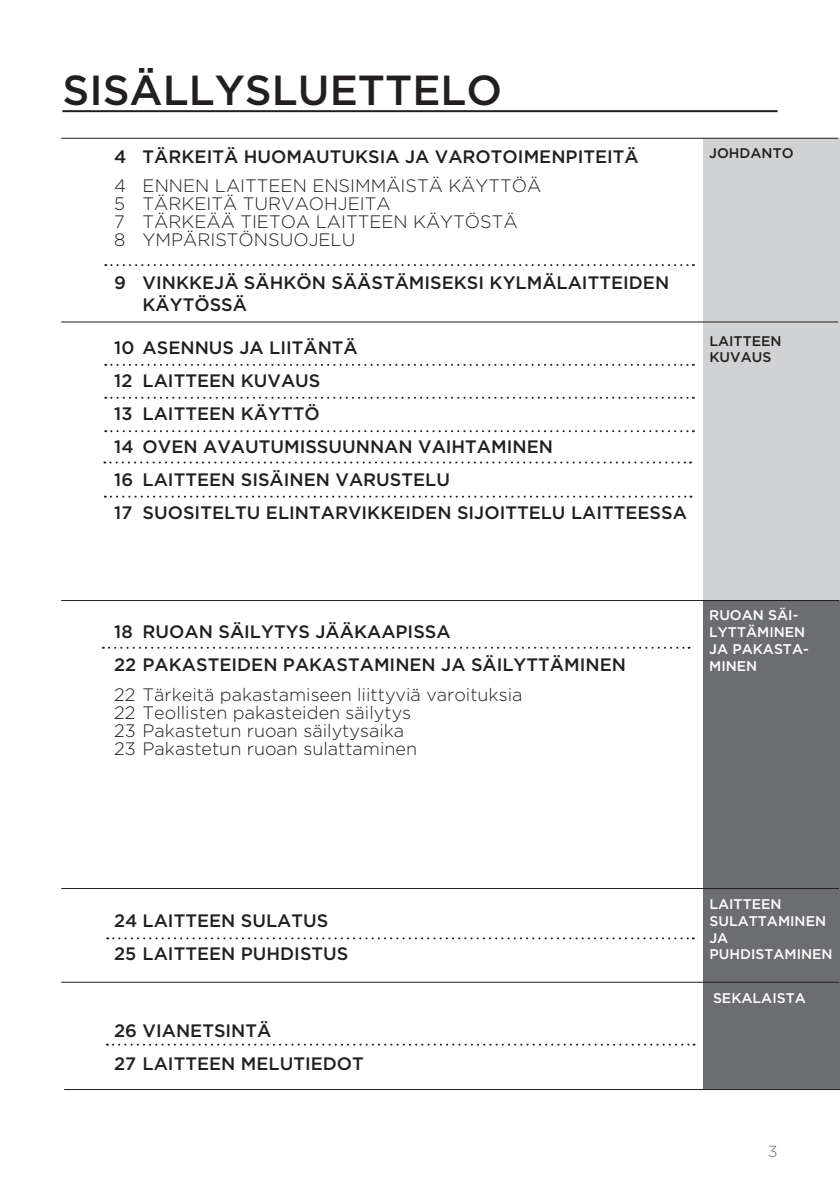
<style>
.page{position:relative;width:840px;height:1191px;background:#fff}
.page>*{position:absolute;margin:0;border:0;box-sizing:border-box;transform-origin:0 0}
.glavni_naslov_3stran{font:500 42px "Gotham";color:#231f20}
.t1{font:500 18px/21.6px "Gotham";color:#231f20}
.t2{font:300 18px "Gotham";color:#231f20}
.t3{font:300 16px "Gotham";color:#6c6d70}
.kazalo_ob_strani{font:500 14px/16.8px "Gotham";color:#fff}
.kazalo_ob_strani-2{font:500 14px/16.8px "Gotham";color:#231f20}
</style>
<div class="page">
<hr style="left:62px;top:110px;width:715px;height:2px;background:#231f20">
<div style="left:703px;top:982px;width:136px;height:106px;background:#6c6d70"></div>
<div style="left:703px;top:888px;width:136px;height:94px;background:#6c6d70"></div>
<div style="left:703px;top:322px;width:136px;height:279px;background:#d1d2d4"></div>
<div style="left:703px;top:600px;width:136px;height:288px;background:#6c6d70"></div>
<div style="left:703px;top:138px;width:136px;height:184px;background:#d1d2d4"></div>
<hr style="left:61px;top:138px;width:776px;height:1px;background:#231f20">
<hr style="left:61px;top:982px;width:777px;height:1px;background:#231f20">
<hr style="left:61px;top:322px;width:776px;height:1px;background:#231f20">
<hr style="left:61px;top:600px;width:777px;height:1px;background:#231f20">
<svg style="left:105px;top:397px;width:588px;height:2px"></svg>
<svg style="left:105px;top:364px;width:588px;height:2px"></svg>
<svg style="left:105px;top:264px;width:588px;height:2px"></svg>
<hr style="left:64px;top:1089px;width:775px;height:1px;background:#231f20">
<hr style="left:61px;top:888px;width:777px;height:1px;background:#231f20">
<svg style="left:107px;top:937px;width:586px;height:2px"></svg>
<svg style="left:107px;top:1043px;width:587px;height:2px"></svg>
<svg style="left:105px;top:430px;width:588px;height:2px"></svg>
<svg style="left:105px;top:495px;width:586px;height:2px"></svg>
<svg style="left:103px;top:647px;width:586px;height:2px"></svg>
<svg style="left:104px;top:461px;width:586px;height:2px"></svg>
<p class="glavni_naslov_3stran" style="left:62px;top:62px;width:441px">SISÄLLYSLUETTELO</p>
<p class="t1" style="left:114px;top:145px;width:525px">4 TÄRKEITÄ HUOMAUTUKSIA JA VAROTOIMENPITEITÄ</p>
<p class="t2" style="left:114px;top:174px;width:428px">4 ENNEN LAITTEEN ENSIMMÄISTÄ KÄYTTÖÄ</p>
<p class="t2" style="left:114px;top:192px;width:278px">5 TÄRKEITÄ TURVAOHJEITA</p>
<p class="t2" style="left:114px;top:210px;width:404px">7 TÄRKEÄÄ TIETOA LAITTEEN KÄYTÖSTÄ</p>
<p class="t2" style="left:114px;top:228px;width:243px">8 YMPÄRISTÖNSUOJELU</p>
<p class="t1" style="left:142px;top:272px;width:528px;text-indent:-28px">9 VINKKEJÄ SÄHKÖN SÄÄSTÄMISEKSI KYLMÄLAITTEIDEN<br>KÄYTÖSSÄ</p>
<p class="t1" style="left:114px;top:337px;width:245px">10 ASENNUS JA LIITÄNTÄ</p>
<p class="t1" style="left:114px;top:370px;width:208px">12 LAITTEEN KUVAUS</p>
<p class="t1" style="left:114px;top:402px;width:207px">13 LAITTEEN KÄYTTÖ</p>
<p class="t1" style="left:114px;top:435px;width:440px">14 OVEN AVAUTUMISSUUNNAN VAIHTAMINEN</p>
<p class="t1" style="left:114px;top:468px;width:337px">16 LAITTEEN SISÄINEN VARUSTELU</p>
<p class="t1" style="left:114px;top:501px;width:574px">17 SUOSITELTU ELINTARVIKKEIDEN SIJOITTELU LAITTEESSA</p>
<p class="kazalo_ob_strani-2" style="left:708px;top:144px;width:86px">JOHDANTO</p>
<p class="kazalo_ob_strani-2" style="left:709px;top:332px;width:74px">LAITTEEN<br>KUVAUS</p>
<p class="t1" style="left:114px;top:621px;width:338px">18 RUOAN SÄILYTYS JÄÄKAAPISSA</p>
<p class="t1" style="left:114px;top:654px;width:513px">22 PAKASTEIDEN PAKASTAMINEN JA SÄILYTTÄMINEN</p>
<p class="t2" style="left:114px;top:683px;width:409px">22 Tärkeitä pakastamiseen liittyviä varoituksia</p>
<p class="t2" style="left:114px;top:701px;width:298px">22 Teollisten pakasteiden säilytys</p>
<p class="t2" style="left:114px;top:719px;width:291px">23 Pakastetun ruoan säilytysaika</p>
<p class="t2" style="left:114px;top:737px;width:304px">23 Pakastetun ruoan sulattaminen</p>
<p class="kazalo_ob_strani" style="left:708px;top:607px;width:101px">RUOAN SÄI-<br>LYTTÄMINEN<br>JA PAKASTA-<br>MINEN</p>
<p class="t1" style="left:114px;top:910px;width:215px">24 LAITTEEN SULATUS</p>
<p class="t1" style="left:114px;top:943px;width:235px">25 LAITTEEN PUHDISTUS</p>
<p class="t1" style="left:114px;top:1019px;width:159px">26 VIANETSINTÄ</p>
<p class="t1" style="left:114px;top:1052px;width:251px">27 LAITTEEN MELUTIEDOT</p>
<p class="kazalo_ob_strani" style="left:709px;top:895px;width:125px">LAITTEEN<br>SULATTAMINEN<br>JA<br>PUHDISTAMINEN</p>
<p class="kazalo_ob_strani" style="left:712px;top:989px;width:94px">SEKALAISTA</p>
<p class="t3" style="left:767px;top:1140px;width:11px">3</p>
</div>
